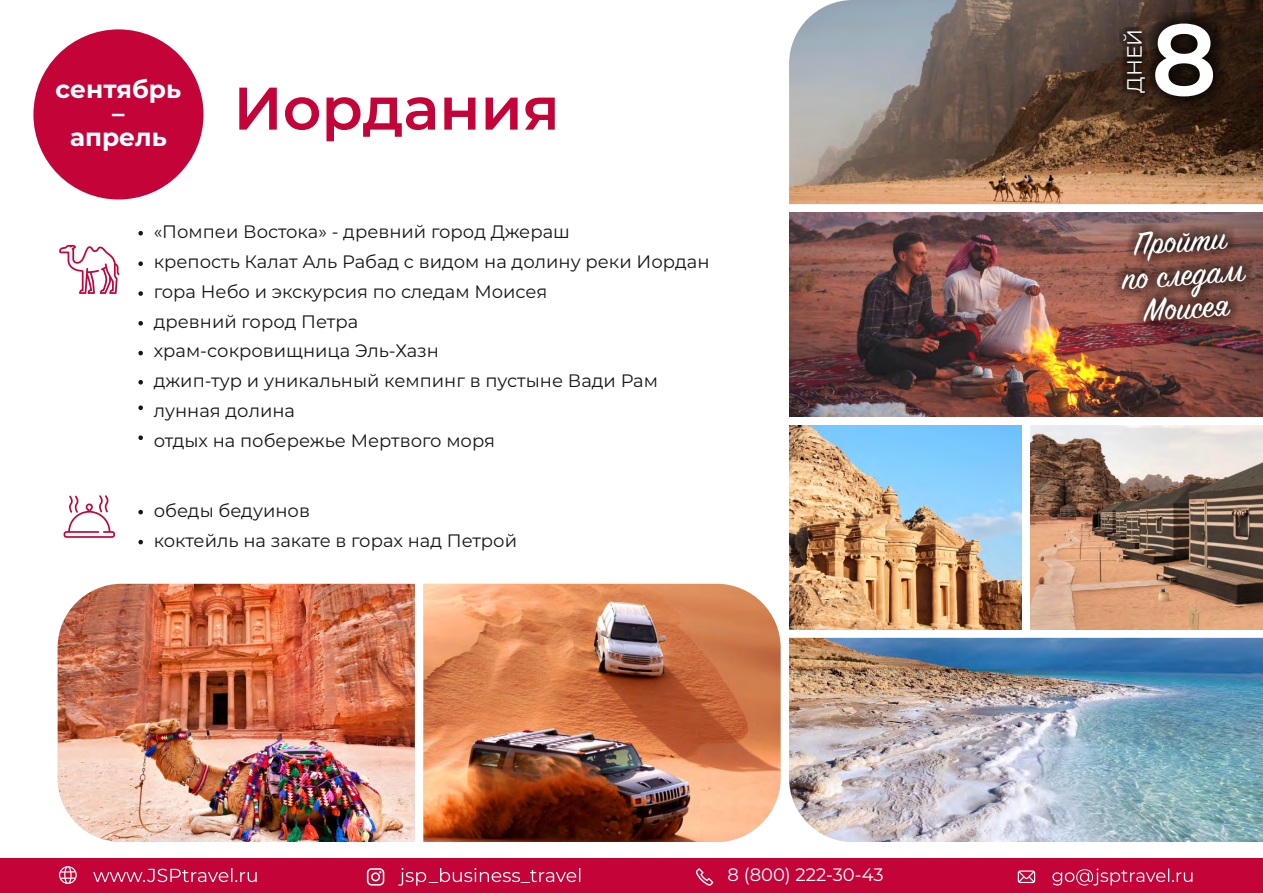
<style>
.page{position:relative;width:1263px;height:893px;background:#fff}
.page>*{position:absolute;margin:0;border:0;box-sizing:border-box;transform-origin:0 0}
.t1{font:600 101.1px "Montserrat";color:#fff}
.t2{font:600 60px "Montserrat";color:#c40439}
.t3{font:36.15px/33.5px "Sign Painter House Script";color:#fff;text-align:center}
.t4{font:600 31.8px/53.1px "Montserrat";color:#fff;text-align:center}
.t5{font:700 24.9px/24px "Montserrat";color:#fff;text-align:center}
.t6{font:20.7px "Montserrat";color:#fff}
.t7{font:18px/29.8px "Montserrat";color:#151616}
.t8{font:18px "Montserrat";color:#fff}
</style>
<div class="page">
<svg style="left:138px;top:231px;width:5px;height:35px"></svg>
<svg style="left:138px;top:291px;width:5px;height:5px"></svg>
<svg style="left:138px;top:321px;width:5px;height:5px"></svg>
<svg style="left:138px;top:351px;width:5px;height:4px"></svg>
<svg style="left:138px;top:380px;width:5px;height:5px"></svg>
<svg style="left:138px;top:405px;width:5px;height:5px"></svg>
<svg style="left:138px;top:435px;width:5px;height:5px"></svg>
<img style="left:58px;top:584px;width:357px;height:258px">
<img style="left:423px;top:584px;width:357px;height:258px">
<img style="left:789px;top:0;width:474px;height:204px">
<img style="left:789px;top:213px;width:474px;height:204px">
<img style="left:789px;top:638px;width:474px;height:204px">
<svg style="left:138px;top:510px;width:5px;height:4px"></svg>
<svg style="left:138px;top:540px;width:5px;height:4px"></svg>
<svg style="left:64px;top:495px;width:51px;height:43px"></svg>
<img style="left:789px;top:425px;width:233px;height:204px">
<img style="left:1030px;top:425px;width:233px;height:204px">
<div style="left:1113px;top:222px;width:142px;height:109px;background:#000;opacity:.98"></div>
<div style="left:1143px;top:12px;width:81px;height:96px;background:#000;opacity:.98"></div>
<div style="left:1119px;top:27px;width:30px;height:70px;background:#000;opacity:.98"></div>
<svg style="left:59px;top:244px;width:61px;height:50px"></svg>
<div style="left:33px;top:29px;width:171px;height:170px;background:#c40439;border-radius:50%"></div>
<div style="left:0;top:859px;width:1263px;height:34px;background:#c40439"></div>
<svg style="left:59px;top:866px;width:18px;height:18px"></svg>
<svg style="left:93px;top:868px;width:164px;height:14px"></svg>
<svg style="left:1052px;top:868px;width:140px;height:17px"></svg>
<svg style="left:1018px;top:870px;width:17px;height:13px"></svg>
<svg style="left:398px;top:868px;width:182px;height:18px"></svg>
<svg style="left:367px;top:868px;width:17px;height:18px"></svg>
<svg style="left:696px;top:868px;width:17px;height:18px"></svg>
<h3 class="t4" style="left:81px;top:55px;width:86px">зима -</h3>
<h3 class="t4" style="left:85px;top:131px;width:78px">2022</h3>
<h3 class="t5" style="left:56px;top:77px;width:127px">сентябрь –<br>апрель</h3>
<h2 class="t2" style="left:233px;top:72px;width:328px">Иордания</h2>
<p class="t7" style="left:154px;top:217px;width:557px">«Помпеи Востока» - древний город Джераш<br>крепость Калат Аль Рабад с видом на долину реки Иордан гора Небо и экскурсия по следам Моисея<br>древний город Петра<br>храм-сокровищница Эль-Хазн<br>джип-тур и уникальный кемпинг в пустыне Вади Рам лунная долина<br>отдых на побережье Мертвого моря</p>
<p class="t7" style="left:154px;top:495px;width:365px">обеды бедуинов<br>коктейль на закате в горах над Петрой</p>
<p class="t8" style="left:727px;top:864px;width:158px">8 (800) 222-30-43</p>
<p class="t6" style="left:1122px;top:93px;width:65px;rotate:-90deg">ДНЕЙ</p>
<h1 class="t1" style="left:1151px;top:-2px;width:67px">8</h1>
<h3 class="t3" style="left:1119px;top:230px;width:122px;rotate:-4deg">Пройти по следам<br>Моисея</h3>
</div>
